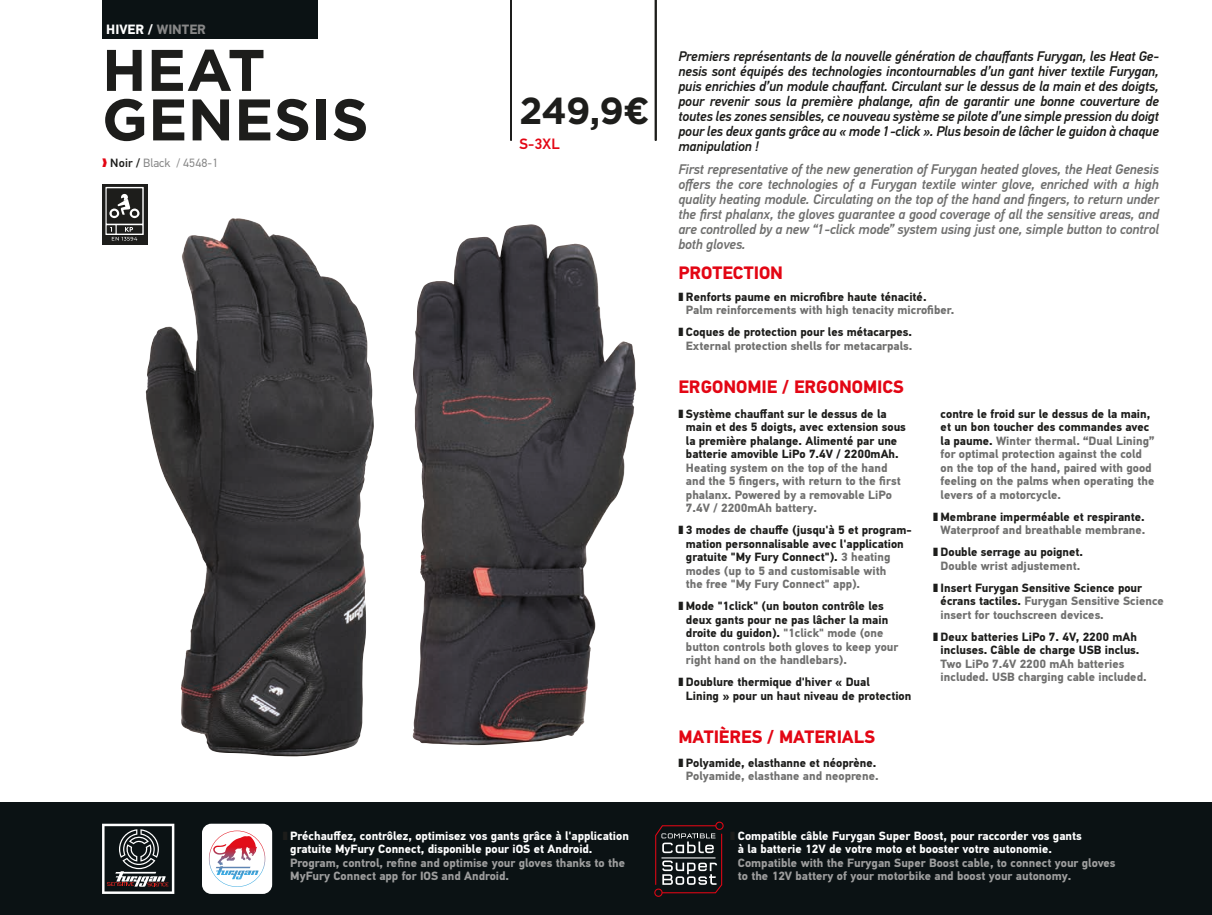
<style>
.page{position:relative;width:1212px;height:915px;background:#fff}
.page>*{position:absolute;margin:0;border:0;box-sizing:border-box;transform-origin:0 0}
.t1{font:700 58.5px/49.5px "Gotham";letter-spacing:.005em;color:#1d1d1b}
.t2{font:700 37.5px "Gotham";color:#1d1d1b}
.t3{font:700 18px "PF Din Text Pro";color:#e30614}
.t4{font:500 15px "PF Din Text Pro";color:#e30614}
.t5{font:italic 500 13.95px/15px "PF Din Text Pro";letter-spacing:-.01em;color:#1d1d1b;text-align:justify}
.t6{font:italic 500 13.95px/15px "PF Din Text Pro";letter-spacing:-.01em;color:#70706f;text-align:justify}
.t7{font:700 13.5px "PF Din Text Pro";color:#fff}
.t8{font:700 12px/13.5px "PF Din Text Pro";color:#1d1d1b}
.t9{font:700 12px/13.5px "PF Din Text Pro";color:#70706f}
.t10{font:700 12px/13.5px "PF Din Text Pro";color:#fff}
.t11{font:700 12px/13.5px "PF Din Text Pro";color:#9d9d9d}
.t12{font:12px "PF Din Text Pro";letter-spacing:.01em;color:#878787}
.s1{color:#878787}
.s2{color:#e30614}
.s3{font-weight:500;color:#1d1d1b}
.s4{color:#1d1d1b}
.s5{color:#70706f}
</style>
<div class="page">
<div style="left:0;top:802px;width:1212px;height:112px;background:#0b1214"></div>
<img style="left:413px;top:224px;width:216px;height:520px">
<div style="left:102px;top:0;width:215px;height:38px;background:#0b1214"></div>
<hr style="left:510px;top:0;width:2px;height:140px;background:#1d1d1b">
<hr style="left:655px;top:0;width:1px;height:140px;background:#1d1d1b">
<img style="left:146px;top:218px;width:228px;height:538px">
<svg style="left:102px;top:823px;width:72px;height:70px"></svg>
<div style="left:102px;top:184px;width:45px;height:60px;background:#1d1d1b"></div>
<svg style="left:105px;top:187px;width:39px;height:53px"></svg>
<div style="left:202px;top:823px;width:70px;height:70px;background:#fff;border-radius:9px"></div>
<img style="left:209px;top:830px;width:56px;height:56px">
<svg style="left:655px;top:825px;width:68px;height:68px"></svg>
<div style="left:715px;top:821px;width:9px;height:8px;border:1px solid #e30614;border-radius:50%"></div>
<div style="left:654px;top:888px;width:8px;height:8px;border:1px solid #e30614;border-radius:50%"></div>
<p class="t7" style="left:106px;top:21px;width:101px">HIVER / <span class="s1">WINTER</span></p>
<h1 class="t1" style="left:102px;top:45px;width:268px">HEAT<br>GENESIS</h1>
<p class="t12" style="left:102px;top:156px;width:118px"><span class="s2">❱</span> <span class="s3">Noir /</span> Black / 4548-1</p>
<h2 class="t2" style="left:519px;top:86px;width:132px">249,9€</h2>
<p class="t4" style="left:519px;top:135px;width:42px">S-3XL</p>
<p class="t10" style="left:290px;top:828px;width:340px;text-indent:-8px"><span class="s4">❚</span> Préchauffez, contrôlez, optimisez vos gants grâce à l'application gratuite MyFury Connect, disponible pour iOS et Android.</p>
<p class="t11" style="left:290px;top:855px;width:336px">Program, control, refine and optimise your gloves thanks to the<br>MyFury Connect app for IOS and Android.</p>
<p class="t5" style="left:678px;top:48px;width:482px">Premiers représentants de la nouvelle génération de chauffants Furygan, les Heat Ge&shy;nesis sont équipés des technologies incontournables d’un gant hiver textile Furygan, puis enrichies d’un module chauffant. Circulant sur le dessus de la main et des doigts, pour revenir sous la première phalange, afin de garantir une bonne couverture de toutes les zones sensibles, ce nouveau système se pilote d’une simple pression du doigt pour les deux gants grâce au « mode 1-click ». Plus besoin de lâcher le guidon à chaque manipulation !</p>
<p class="t6" style="left:678px;top:162px;width:482px">First representative of the new generation of Furygan heated gloves, the Heat Genesis offers the core technologies of a Furygan textile winter glove, enriched with a high quality heating module. Circulating on the top of the hand and fingers, to return under the first phalanx, the gloves guarantee a good coverage of all the sensitive areas, and are controlled by a new “1-click mode” system using just one, simple button to control both gloves.</p>
<h3 class="t3" style="left:678px;top:261px;width:106px">PROTECTION</h3>
<p class="t9" style="left:686px;top:289px;width:270px;text-indent:-8px"><span class="s4">❚ Renforts paume en microfibre haute ténacité.<br></span>Palm reinforcements with high tenacity microfiber.</p>
<p class="t9" style="left:678px;top:325px;width:235px;text-align:right"><span class="s4">❚ Coques de protection pour les métacarpes.<br></span>External protection shells for metacarpals.</p>
<h3 class="t3" style="left:678px;top:376px;width:227px">ERGONOMIE / ERGONOMICS</h3>
<p class="t8" style="left:686px;top:406px;width:221px;text-indent:-8px">❚ Système chauffant sur le dessus de la main et des 5 doigts, avec extension sous la première phalange. Alimenté par une batterie amovible LiPo 7.4V / 2200mAh.</p>
<p class="t9" style="left:686px;top:460px;width:216px">Heating system on the top of the hand and the 5 fingers, with return to the first phalanx. Powered by a removable LiPo 7.4V / 2200mAh battery.</p>
<p class="t8" style="left:686px;top:523px;width:227px;text-indent:-8px">❚ 3 modes de chauffe (jusqu'à 5 et program&shy;mation personnalisable avec l'application gratuite "My Fury Connect"). <span class="s5">3 heating modes (up to 5 and customisable with<br>the free "My Fury Connect" app).</span></p>
<p class="t8" style="left:686px;top:599px;width:214px;text-indent:-8px">❚ Mode "1click" (un bouton contrôle les deux gants pour ne pas lâcher la main droite du guidon). <span class="s5">"1click" mode (one button controls both gloves to keep your right hand on the handlebars).</span></p>
<p class="t8" style="left:686px;top:675px;width:227px;text-indent:-8px">❚ Doublure thermique d'hiver « Dual<br>Lining » pour un haut niveau de protection</p>
<p class="t9" style="left:940px;top:406px;width:215px"><span class="s4">contre le froid sur le dessus de la main, et un bon toucher des commandes avec la paume.</span> Winter thermal. “Dual Lining” for optimal protection against the cold on the top of the hand, paired with good feeling on the palms when operating the levers of a motorcycle.</p>
<p class="t8" style="left:933px;top:509px;width:214px;text-align:right">❚ Membrane imperméable et respirante.<br><span class="s5">Waterproof and breathable membrane.</span></p>
<p class="t8" style="left:933px;top:545px;width:152px;text-align:center">❚ Double serrage au poignet.<br><span class="s5">Double wrist adjustement.</span></p>
<p class="t9" style="left:940px;top:580px;width:225px;text-indent:-8px"><span class="s4">❚ Insert Furygan Sensitive Science pour écrans tactiles.</span> Furygan Sensitive Science insert for touchscreen devices.</p>
<p class="t8" style="left:933px;top:629px;width:208px;text-align:right">❚ Deux batteries LiPo 7. 4V, 2200 mAh incluses. Câble de charge USB inclus.</p>
<p class="t9" style="left:940px;top:656px;width:208px">Two LiPo 7.4V 2200 mAh batteries included. USB charging cable included.</p>
<h3 class="t3" style="left:678px;top:725px;width:198px">MATIÈRES / MATERIALS</h3>
<p class="t8" style="left:678px;top:755px;width:202px;text-align:right">❚ Polyamide, elasthanne et néoprène.<br><span class="s5">Polyamide, elasthane and neoprene.</span></p>
<p class="t10" style="left:738px;top:828px;width:345px;text-indent:-8px"><span class="s4">❚</span> Compatible câble Furygan Super Boost, pour raccorder vos gants à la batterie 12V de votre moto et booster votre autonomie.</p>
<p class="t11" style="left:738px;top:855px;width:379px">Compatible with the Furygan Super Boost cable, to connect your gloves to the 12V battery of your motorbike and boost your autonomy.</p>
</div>
